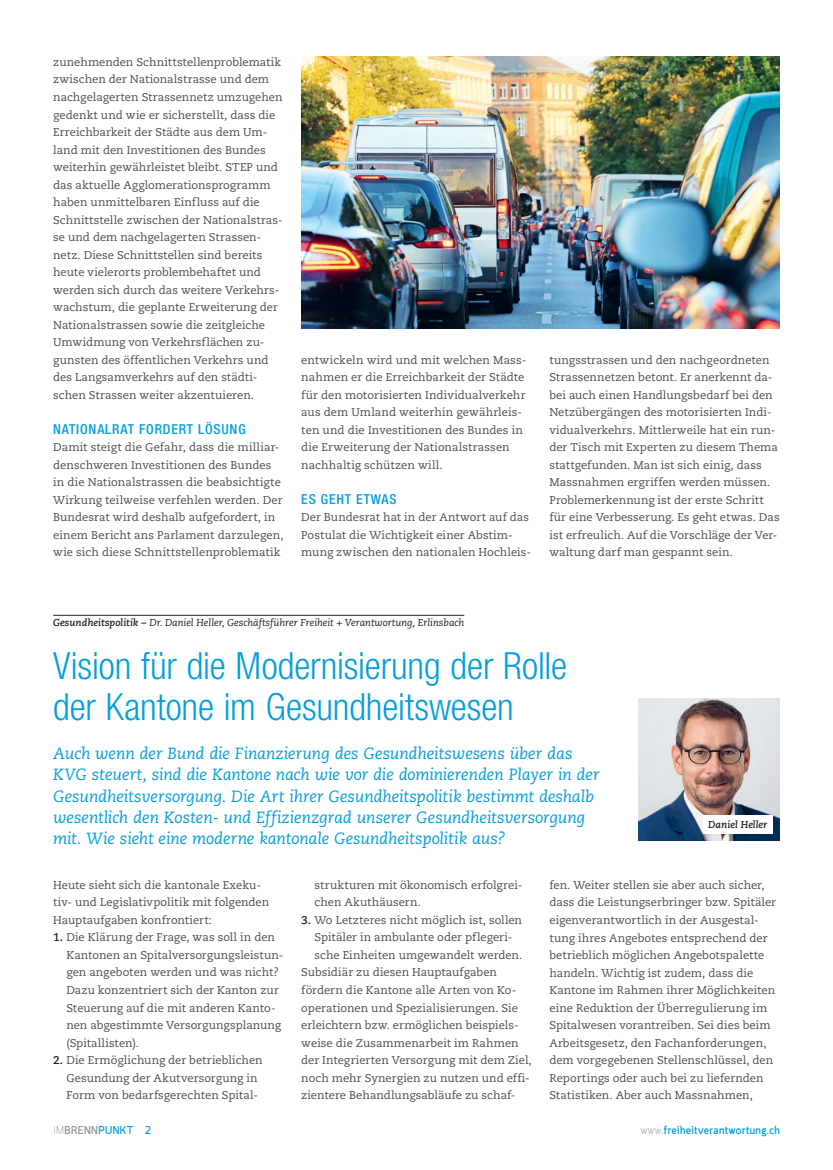
<style>
.page{position:relative;width:833px;height:1170px;background:#fff}
.page>*{position:absolute;margin:0;border:0;box-sizing:border-box;transform-origin:0 0}
.t1{font:300 condensed 37.5px/41.2px "Helvetica Neue LT Std";letter-spacing:-.005em;color:#069edb}
.t2{font:italic 16.25px/21.2px "Caecilia LT Std";letter-spacing:-.005em;color:#069edb}
.t3{font:500 condensed 13.75px "Helvetica Neue LT Std";letter-spacing:.06em;color:#069edb}
.t4{font:11.25px/17.5px "Caecilia LT Std";color:#4b4c4d}
.t5{font:700 11.25px "Quark";letter-spacing:.03em;color:#069edb}
.t6{font:italic 10px "Caecilia LT Std";color:#231f20}
.t7{font:italic 700 10px "Caecilia LT Std";color:#231f20}
.s1{font-weight:700}
.s2{font-weight:700;color:#231f20}
.s3{font-weight:300;color:#939598}
.s4{color:#939598}
</style>
<div class="page">
<hr style="left:53px;top:615px;width:411px;height:1px;background:#231f20">
<img style="left:638px;top:698px;width:142px;height:142px">
<div style="left:703px;top:815px;width:69px;height:18px;background:#fff"></div>
<img style="left:301px;top:56px;width:479px;height:272px">
<p class="t4" style="left:53px;top:53px;width:231px">zunehmenden Schnittstellenproblematik zwischen der Nationalstrasse und dem nachgelagerten Strassennetz umzugehen gedenkt und wie er sicherstellt, dass die Erreichbarkeit der Städte aus dem Um&shy;land mit den Investitionen des Bundes weiterhin gewährleistet bleibt. STEP und das aktuelle Agglomerationsprogramm haben unmittelbaren Einfluss auf die Schnittstelle zwischen der Nationalstras&shy;se und dem nachgelagerten Strassen&shy;netz. Diese Schnittstellen sind bereits heute vielerorts problembehaftet und werden sich durch das weitere Verkehrs&shy;wachstum, die geplante Erweiterung der Nationalstrassen sowie die zeitgleiche Umwidmung von Verkehrsflächen zu&shy;gunsten des öffentlichen Verkehrs und des Langsamverkehrs auf den städti&shy;schen Strassen weiter akzentuieren.</p>
<p class="t3" style="left:53px;top:420px;width:194px">NATIONALRAT FORDERT LÖSUNG</p>
<p class="t4" style="left:53px;top:438px;width:232px">Damit steigt die Gefahr, dass die milliar&shy;denschweren Investitionen des Bundes in die Nationalstrassen die beabsichtigte Wirkung teilweise verfehlen werden. Der Bundesrat wird deshalb aufgefordert, in einem Bericht ans Parlament darzulegen, wie sich diese Schnittstellenproblematik</p>
<p class="t4" style="left:301px;top:351px;width:226px">entwickeln wird und mit welchen Mass&shy;nahmen er die Erreichbarkeit der Städte für den motorisierten Individualverkehr aus dem Umland weiterhin gewährleis&shy;ten und die Investitionen des Bundes in die Erweiterung der Nationalstrassen nachhaltig schützen will.</p>
<p class="t3" style="left:301px;top:490px;width:97px">ES GEHT ETWAS</p>
<p class="t4" style="left:301px;top:508px;width:231px">Der Bundesrat hat in der Antwort auf das<br>Postulat die Wichtigkeit einer Abstim&shy;mung zwischen den nationalen Hochleis-</p>
<p class="t4" style="left:549px;top:351px;width:232px">tungsstrassen und den nachgeordneten Strassennetzen betont. Er anerkennt da&shy;bei auch einen Handlungsbedarf bei den Netzübergängen des motorisierten Indi&shy;vidualverkehrs. Mittlerweile hat ein run&shy;der Tisch mit Experten zu diesem Thema stattgefunden. Man ist sich einig, dass Massnahmen ergriffen werden müssen.<br>Problemerkennung ist der erste Schritt für eine Verbesserung. Es geht etwas. Das ist erfreulich. Auf die Vorschläge der Ver&shy;waltung darf man gespannt sein.</p>
<p class="t6" style="left:53px;top:617px;width:412px"><span class="s1">Gesundheitspolitik –</span> Dr. Daniel Heller, Geschäftsführer Freiheit + Verantwortung, Erlinsbach</p>
<h1 class="t1" style="left:53px;top:644px;width:515px">Vision für die Modernisierung der Rolle der Kantone im Gesundheitswesen</h1>
<p class="t2" style="left:53px;top:743px;width:548px">Auch wenn der Bund die Finanzierung des Gesundheitswesens über das KVG steuert, sind die Kantone nach wie vor die dominierenden Player in der Gesundheitsversorgung. Die Art ihrer Gesundheitspolitik bestimmt deshalb wesentlich den Kosten- und Effizienzgrad unserer Gesundheitsversorgung mit. Wie sieht eine moderne kantonale Gesundheitspolitik aus?</p>
<p class="t7" style="left:708px;top:818px;width:61px">Daniel Heller</p>
<p class="t4" style="left:53px;top:876px;width:218px">Heute sieht sich die kantonale Exeku&shy;tiv- und Legislativpolitik mit folgenden<br>Hauptaufgaben konfrontiert:</p>
<p class="t4" style="left:66px;top:928px;width:218px;text-indent:-13px"><span class="s2">1.</span> Die Klärung der Frage, was soll in den Kantonen an Spitalversorgungsleistun&shy;gen angeboten werden und was nicht?<br>Dazu konzentriert sich der Kanton zur Steuerung auf die mit anderen Kanto&shy;nen abgestimmte Versorgungsplanung (Spitallisten).</p>
<p class="t4" style="left:66px;top:1051px;width:198px;text-indent:-13px"><span class="s2">2.</span> Die Ermöglichung der betrieblichen<br>Gesundung der Akutversorgung in<br>Form von bedarfsgerechten Spital-</p>
<p class="t5" style="left:54px;top:1123px;width:99px"><span class="s3">IM</span><span class="s4">BRENN</span>PUNKT 2</p>
<p class="t4" style="left:314px;top:876px;width:209px">strukturen mit ökonomisch erfolgrei&shy;chen Akuthäusern.</p>
<p class="t4" style="left:301px;top:911px;width:222px"><span class="s2">3.</span> Wo Letzteres nicht möglich ist, sollen</p>
<p class="t4" style="left:314px;top:928px;width:199px">Spitäler in ambulante oder pflegeri-</p>
<p class="t4" style="left:314px;top:946px;width:209px">sche Einheiten umgewandelt werden.</p>
<p class="t4" style="left:301px;top:963px;width:197px">Subsidiär zu diesen Hauptaufgaben</p>
<p class="t4" style="left:301px;top:981px;width:216px">fördern die Kantone alle Arten von Ko-</p>
<p class="t4" style="left:301px;top:998px;width:218px">operationen und Spezialisierungen. Sie</p>
<p class="t4" style="left:301px;top:1016px;width:219px">erleichtern bzw. ermöglichen beispiels-</p>
<p class="t4" style="left:301px;top:1033px;width:219px">weise die Zusammenarbeit im Rahmen</p>
<p class="t4" style="left:301px;top:1051px;width:232px">der Integrierten Versorgung mit dem Ziel,</p>
<p class="t4" style="left:301px;top:1068px;width:230px">noch mehr Synergien zu nutzen und effi-</p>
<p class="t4" style="left:301px;top:1086px;width:216px">zientere Behandlungsabläufe zu schaf-</p>
<p class="t4" style="left:549px;top:876px;width:228px">fen. Weiter stellen sie aber auch sicher, dass die Leistungserbringer bzw. Spitäler eigenverantwortlich in der Ausgestal&shy;tung ihres Angebotes entsprechend der betrieblich möglichen Angebotspalette handeln. Wichtig ist zudem, dass die Kantone im Rahmen ihrer Möglichkeiten eine Reduktion der Überregulierung im Spitalwesen vorantreiben. Sei dies beim Arbeitsgesetz, den Fachanforderungen, dem vorgegebenen Stellenschlüssel, den Reportings oder auch bei zu liefernden Statistiken. Aber auch Massnahmen,</p>
<p class="t5" style="left:641px;top:1123px;width:140px"><span class="s3">www.</span>freiheitverantwortung.ch</p>
</div>
